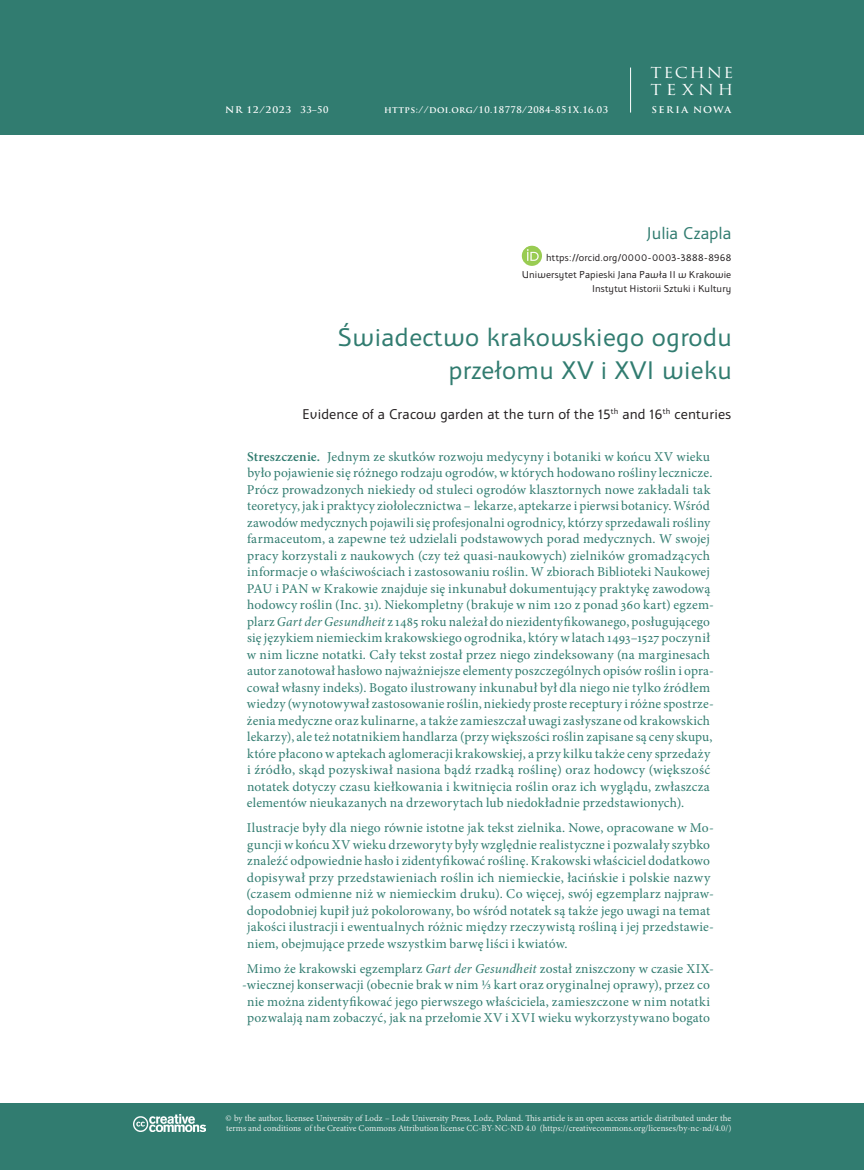
<style>
.page{position:relative;width:864px;height:1170px;background:#fff}
.page>*{position:absolute;margin:0;border:0;box-sizing:border-box;transform-origin:0 0}
.t1{font:27px/33px "Apolonia Nova OT";letter-spacing:.015em;color:#317c70;text-align:right}
.t2{font:18px "Apolonia Nova OT";letter-spacing:-.005em;color:#317c70}
.t3{font:15px "Apolonia Nova OT";letter-spacing:.01em;color:#231f20}
.t4{font:14.7px/16.8px "Trajan Pro";letter-spacing:.115em;color:#fff;scale:1.1 1}
.t5{font:13.5px/16.5px "Minion Pro";letter-spacing:.015em;color:#317c70}
.t6{font:10.5px/17.7px "Apolonia Nova OT";letter-spacing:.015em;color:#231f20;text-align:right}
.t7{font:9px/9.8px "Minion Pro";letter-spacing:.005em;color:#e7ecea}
.t8{font:700 9px "Trajan Pro";letter-spacing:.06em;color:#fff}
.t9{font:700 9px "Trajan Pro";letter-spacing:.06em;color:#fff;scale:1.08 1}
.t10{font:700 9px "Trajan Pro";letter-spacing:.16em;color:#fff;scale:1.08 1}
.s1{font-weight:600}
.s2{font-style:italic}
</style>
<div class="page">
<div style="left:0;top:0;width:863px;height:135px;background:#317c70"></div>
<hr style="left:630px;top:68px;width:1px;height:45px;background:#fff">
<div style="left:0;top:1103px;width:863px;height:66px;background:#317c70"></div>
<img style="left:134px;top:1114px;width:72px;height:17px">
<img style="left:521px;top:246px;width:20px;height:20px;border-radius:10px">
<p class="t4" style="left:650px;top:64px;width:77px">TECHNE<br>TEXNH</p>
<p class="t9" style="left:225px;top:104px;width:63px">NR 12/2023</p>
<p class="t10" style="left:651px;top:104px;width:76px">SERIA NOWA</p>
<p class="t8" style="left:300px;top:104px;width:29px">33–50</p>
<p class="t8" style="left:384px;top:104px;width:225px">https://doi.org/10.18778/2084-851X.16.03</p>
<h2 class="t2" style="left:646px;top:222px;width:86px">Julia Czapla</h2>
<p class="t6" style="left:521px;top:248px;width:211px">https://orcid.org/0000-0003-3888-8968<br>Uniwersytet Papieski Jana Pawła II w Krakowie</p>
<p class="t6" style="left:591px;top:280px;width:141px">Instytut Historii Sztuki i Kultury</p>
<h1 class="t1" style="left:338px;top:321px;width:396px">Świadectwo krakowskiego ogrodu przełomu XV i XVI wieku</h1>
<p class="t3" style="left:302px;top:405px;width:430px">Evidence of a Cracow garden at the turn of the 15<sup>th</sup> and 16<sup>th</sup> centuries</p>
<p class="t5" style="left:247px;top:448px;width:468px"><span class="s1">Streszczenie.</span> Jednym ze skutków rozwoju medycyny i botaniki w końcu XV wieku było pojawienie się różnego rodzaju ogrodów, w których hodowano rośliny lecznicze.<br>Prócz prowadzonych niekiedy od stuleci ogrodów klasztornych nowe zakładali tak teoretycy, jak i praktycy ziołolecznictwa – lekarze, aptekarze i pierwsi botanicy. Wśród zawodów medycznych pojawili się profesjonalni ogrodnicy, którzy sprzedawali rośliny farmaceutom, a zapewne też udzielali podstawowych porad medycznych. W swojej pracy korzystali z naukowych (czy też quasi-naukowych) zielników gromadzących informacje o właściwościach i zastosowaniu roślin. W zbiorach Biblioteki Naukowej PAU i PAN w Krakowie znajduje się inkunabuł dokumentujący praktykę zawodową hodowcy roślin (Inc. 31). Niekompletny (brakuje w nim 120 z ponad 360 kart) egzem&shy;plarz <span class="s2">Gart der Gesundheit</span> z 1485 roku należał do niezidentyfikowanego, posługującego się językiem niemieckim krakowskiego ogrodnika, który w latach 1493–1527 poczynił w nim liczne notatki. Cały tekst został przez niego zindeksowany (na marginesach autor zanotował hasłowo najważniejsze elementy poszczególnych opisów roślin i opra&shy;cował własny indeks). Bogato ilustrowany inkunabuł był dla niego nie tylko źródłem wiedzy (wynotowywał zastosowanie roślin, niekiedy proste receptury i różne spostrze&shy;żenia medyczne oraz kulinarne, a także zamieszczał uwagi zasłyszane od krakowskich lekarzy), ale też notatnikiem handlarza (przy większości roślin zapisane są ceny skupu, które płacono w aptekach aglomeracji krakowskiej, a przy kilku także ceny sprzedaży i źródło, skąd pozyskiwał nasiona bądź rzadką roślinę) oraz hodowcy (większość notatek dotyczy czasu kiełkowania i kwitnięcia roślin oraz ich wyglądu, zwłaszcza elementów nieukazanych na drzeworytach lub niedokładnie przedstawionych).</p>
<p class="t5" style="left:246px;top:819px;width:468px">Ilustracje były dla niego równie istotne jak tekst zielnika. Nowe, opracowane w Mo&shy;guncji w końcu XV wieku drzeworyty były względnie realistyczne i pozwalały szybko znaleźć odpowiednie hasło i zidentyfikować roślinę. Krakowski właściciel dodatkowo dopisywał przy przedstawieniach roślin ich niemieckie, łacińskie i polskie nazwy (czasem odmienne niż w niemieckim druku). Co więcej, swój egzemplarz najpraw&shy;dopodobniej kupił już pokolorowany, bo wśród notatek są także jego uwagi na temat jakości ilustracji i ewentualnych różnic między rzeczywistą rośliną i jej przedstawie&shy;niem, obejmujące przede wszystkim barwę liści i kwiatów.</p>
<p class="t5" style="left:242px;top:960px;width:473px;text-align:center">Mimo że krakowski egzemplarz <span class="s2">Gart der Gesundheit</span> został zniszczony w czasie XIX--wiecznej konserwacji (obecnie brak w nim ⅓ kart oraz oryginalnej oprawy), przez co nie można zidentyfikować jego pierwszego właściciela, zamieszczone w nim notatki pozwalają nam zobaczyć, jak na przełomie XV i XVI wieku wykorzystywano bogato</p>
<p class="t7" style="left:225px;top:1113px;width:507px">© by the author, licensee University of Lodz – Lodz University Press, Lodz, Poland. This article is an open access article distributed under the terms and conditions of the Creative Commons Attribution license CC-BY-NC-ND 4.0 (https://creativecommons.org/licenses/by-nc-nd/4.0/)</p>
</div>
